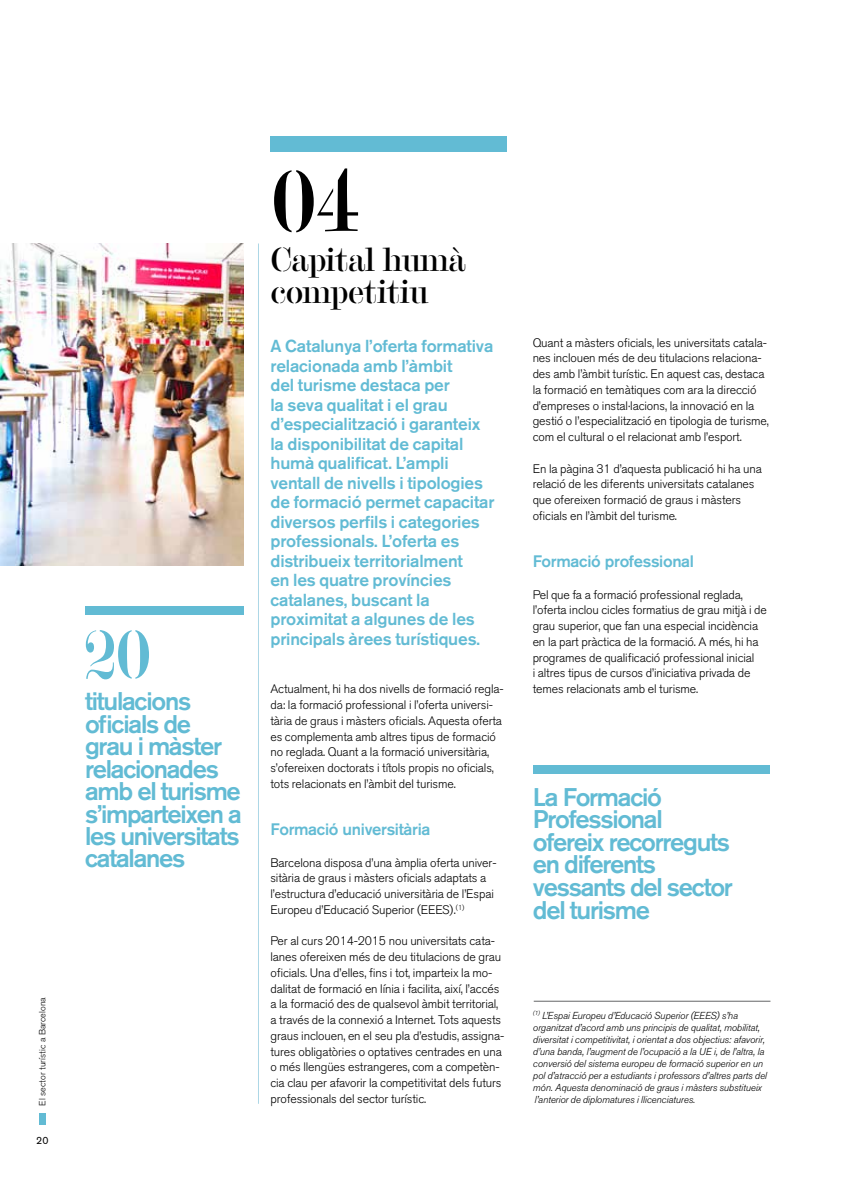
<style>
.page{position:relative;width:842px;height:1191px;background:#fff}
.page>*{position:absolute;margin:0;border:0;box-sizing:border-box;transform-origin:0 0}
.t1{font:93px "Modern Stencil";color:#000}
.t2{font:72.6px "Modern Stencil";color:#62bbd4}
.t3{font:34.5px/31.5px "Modern Stencil";letter-spacing:-.03em;color:#000}
.t4{font:500 25.35px/22.5px "Akzidenz Grotesk BQ";letter-spacing:-.05em;color:#62bbd4}
.t5{font:500 17.25px/19.5px "Akzidenz Grotesk BQ";letter-spacing:-.01em;color:#62bbd4}
.t6{font:500 16.5px "Akzidenz Grotesk BQ";letter-spacing:-.02em;color:#62bbd4}
.t7{font:300 12.3px/15.8px "Akzidenz Grotesk BQ";letter-spacing:-.01em;color:#000}
.t8{font:10.5px "Akzidenz Grotesk BQ";color:#000}
.t9{font:italic 300 10.05px/12px "Akzidenz Grotesk BQ";letter-spacing:-.01em;color:#000}
.t10{font:300 9px "Akzidenz Grotesk BQ";letter-spacing:.005em;color:#000}
</style>
<div class="page">
<div style="left:39px;top:1113px;width:7px;height:12px;background:#62bbd4"></div>
<div style="left:270px;top:136px;width:237px;height:16px;background:#62bbd4"></div>
<div style="left:85px;top:606px;width:159px;height:8px;background:#62bbd4"></div>
<hr style="left:258px;top:243px;width:1px;height:860px;background:#add7e6">
<img style="left:0;top:244px;width:243px;height:322px">
<div style="left:533px;top:765px;width:236px;height:9px;background:#62bbd4"></div>
<hr style="left:534px;top:1001px;width:236px;height:1px;background:#646567">
<p class="t10" style="left:37px;top:1105px;width:110px;rotate:-90deg">El sector turístic a Barcelona</p>
<p class="t8" style="left:36px;top:1133px;width:14px">20</p>
<h2 class="t2" style="left:83px;top:608px;width:70px">20</h2>
<h3 class="t4" style="left:85px;top:690px;width:158px">titulacions oficials de grau i màster relacionades amb el turisme s’imparteixen a les universitats catalanes</h3>
<h1 class="t1" style="left:270px;top:142px;width:93px">04</h1>
<h3 class="t3" style="left:270px;top:243px;width:197px">Capital humà competitiu</h3>
<p class="t5" style="left:270px;top:336px;width:226px">A Catalunya l’oferta formativa relacionada amb l’àmbit<br>del turisme destaca per<br>la seva qualitat i el grau d’especialització i garanteix la disponibilitat de capital humà qualificat. L’ampli ventall de nivells i tipologies de formació permet capacitar diversos perfils i categories professionals. L’oferta es distribueix territorialment<br>en les quatre províncies catalanes, buscant la proximitat a algunes de les principals àrees turístiques.</p>
<p class="t7" style="left:270px;top:681px;width:235px">Actualment, hi ha dos nivells de formació regla&shy;da: la formació professional i l’oferta universi&shy;tària de graus i màsters oficials. Aquesta oferta es complementa amb altres tipus de formació no reglada. Quant a la formació universitària, s’ofereixen doctorats i títols propis no oficials, tots relacionats en l’àmbit del turisme.</p>
<h3 class="t6" style="left:270px;top:819px;width:161px">Formació universitària</h3>
<p class="t7" style="left:270px;top:854px;width:228px">Barcelona disposa d’una àmplia oferta univer&shy;sitària de graus i màsters oficials adaptats a l’estructura d’educació universitària de l’Espai Europeu d’Educació Superior (EEES).<sup>(1)</sup></p>
<p class="t7" style="left:270px;top:933px;width:235px">Per al curs 2014-2015 nou universitats cata&shy;lanes ofereixen més de deu titulacions de grau oficials. Una d’elles, fins i tot, imparteix la mo&shy;dalitat de formació en línia i facilita, així, l’accés a la formació des de qualsevol àmbit territorial, a través de la connexió a Internet. Tots aquests graus inclouen, en el seu pla d’estudis, assigna&shy;tures obligatòries o optatives centrades en una o més llengües estrangeres, com a competèn&shy;cia clau per afavorir la competitivitat dels futurs professionals del sector turístic.</p>
<p class="t7" style="left:533px;top:335px;width:238px">Quant a màsters oficials, les universitats catala&shy;nes inclouen més de deu titulacions relaciona&shy;des amb l’àmbit turístic. En aquest cas, destaca la formació en temàtiques com ara la direcció d’empreses o instal·lacions, la innovació en la gestió o l’especialització en tipologia de turisme, com el cultural o el relacionat amb l’esport.</p>
<p class="t7" style="left:533px;top:461px;width:231px">En la pàgina 31 d’aquesta publicació hi ha una relació de les diferents universitats catalanes que ofereixen formació de graus i màsters oficials en l’àmbit del turisme.</p>
<h3 class="t6" style="left:533px;top:551px;width:163px">Formació professional</h3>
<p class="t7" style="left:533px;top:587px;width:236px">Pel que fa a formació professional reglada, l’oferta inclou cicles formatius de grau mitjà i de grau superior, que fan una especial incidència en la part pràctica de la formació. A més, hi ha programes de qualificació professional inicial<br>i altres tipus de cursos d’iniciativa privada de temes relacionats amb el turisme.</p>
<h3 class="t4" style="left:533px;top:785px;width:201px">La Formació<br>Professional ofereix recorreguts en diferents vessants del sector del turisme</h3>
<p class="t9" style="left:533px;top:1009px;width:236px"><sup>(1)</sup> L’Espai Europeu d’Educació Superior (EEES) s’ha organitzat d’acord amb uns principis de qualitat, mobilitat, diversitat i competitivitat, i orientat a dos objectius: afavorir, d’una banda, l’augment de l’ocupació a la UE i, de l’altra, la conversió del sistema europeu de formació superior en un pol d’atracció per a estudiants i professors d’altres parts del món. Aquesta denominació de graus i màsters substitueix l’anterior de diplomatures i llicenciatures.</p>
</div>
